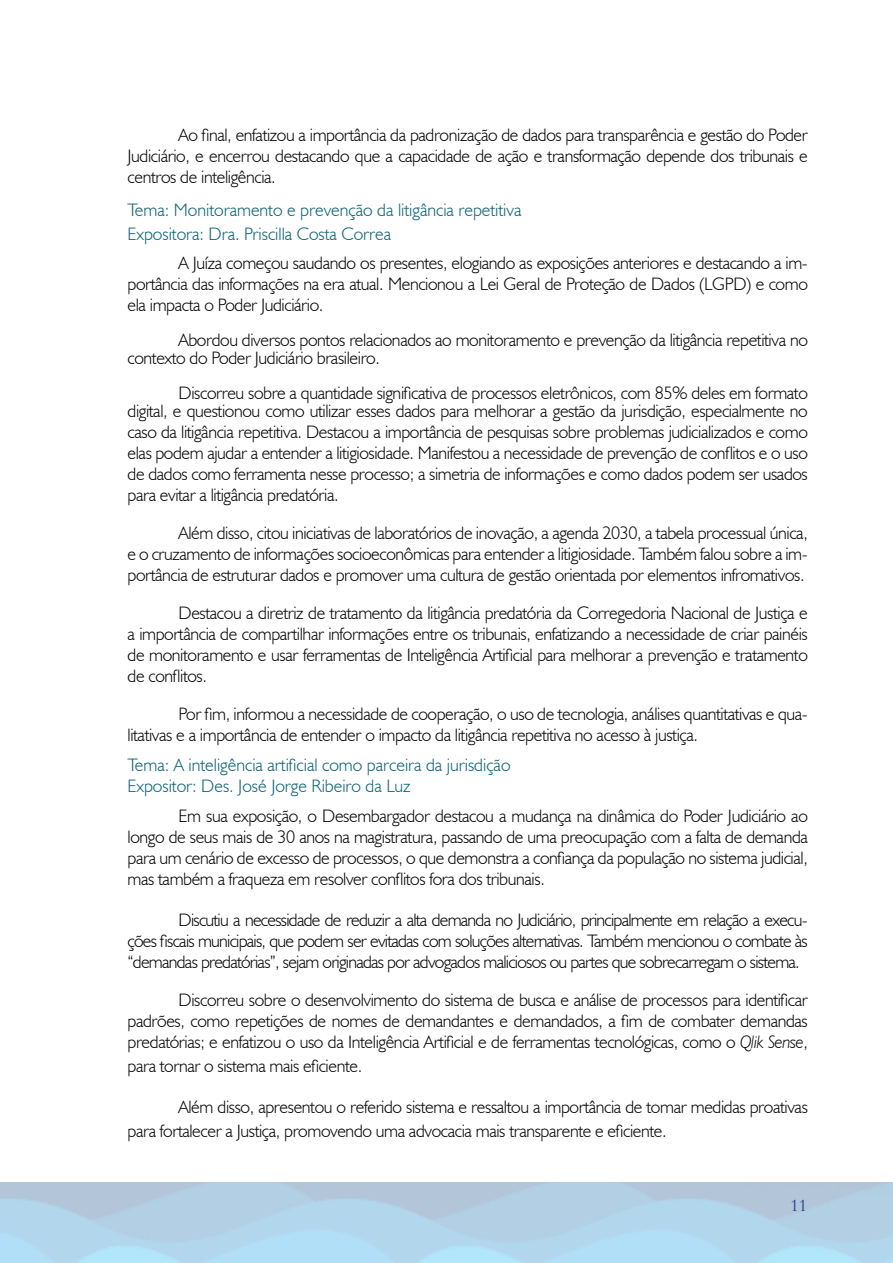
<style>
.page{position:relative;width:893px;height:1263px;background:#fff}
.page>*{position:absolute;margin:0;border:0;box-sizing:border-box;transform-origin:0 0}
.t1{font:300 18px/21px "Humanist 521 BT";letter-spacing:-.02em;color:#000;text-align:justify}
.t2{font:300 18px/24px "Humanist 521 BT";color:#066072}
.t3{font:18px "Garamond";color:#25408f}
.s1{font-style:italic}
</style>
<div class="page">
<p class="t1" style="left:128px;top:124px;width:682px;text-indent:51px">Ao final, enfatizou a importância da padronização de dados para transparência e gestão do Poder Judiciário, e encerrou destacando que a capacidade de ação e transformação depende dos tribunais e centros de inteligência.</p>
<p class="t2" style="left:128px;top:197px;width:395px">Tema: Monitoramento e prevenção da litigância repetitiva<br>Expositora: Dra. Priscilla Costa Correa</p>
<p class="t1" style="left:128px;top:252px;width:682px;text-indent:51px">A Juíza começou saudando os presentes, elogiando as exposições anteriores e destacando a im&shy;portância das informações na era atual. Mencionou a Lei Geral de Proteção de Dados (LGPD) e como ela impacta o Poder Judiciário.</p>
<p class="t1" style="left:128px;top:331px;width:682px;line-height:18px;text-indent:51px">Abordou diversos pontos relacionados ao monitoramento e prevenção da litigância repetitiva no contexto do Poder Judiciário brasileiro.</p>
<p class="t1" style="left:128px;top:384px;width:682px;line-height:18px;text-align:right">Discorreu sobre a quantidade significativa de processos eletrônicos, com 85% deles em formato<br>digital, e questionou como utilizar esses dados para melhorar a gestão da jurisdição, especialmente no</p>
<p class="t1" style="left:128px;top:421px;width:682px">caso da litigância repetitiva. Destacou a importância de pesquisas sobre problemas judicializados e como elas podem ajudar a entender a litigiosidade. Manifestou a necessidade de prevenção de conflitos e o uso de dados como ferramenta nesse processo; a simetria de informações e como dados podem ser usados para evitar a litigância predatória.</p>
<p class="t1" style="left:128px;top:522px;width:682px;text-indent:51px">Além disso, citou iniciativas de laboratórios de inovação, a agenda 2030, a tabela processual única, e o cruzamento de informações socioeconômicas para entender a litigiosidade. Também falou sobre a im&shy;portância de estruturar dados e promover uma cultura de gestão orientada por elementos infromativos.</p>
<p class="t1" style="left:128px;top:602px;width:682px;text-indent:51px">Destacou a diretriz de tratamento da litigância predatória da Corregedoria Nacional de Justiça e a importância de compartilhar informações entre os tribunais, enfatizando a necessidade de criar painéis de monitoramento e usar ferramentas de Inteligência Artificial para melhorar a prevenção e tratamento de conflitos.</p>
<p class="t1" style="left:128px;top:703px;width:682px;text-indent:51px">Por fim, informou a necessidade de cooperação, o uso de tecnologia, análises quantitativas e qua&shy;litativas e a importância de entender o impacto da litigância repetitiva no acesso à justiça.</p>
<p class="t2" style="left:128px;top:754px;width:384px;line-height:21px">Tema: A inteligência artificial como parceira da jurisdição<br>Expositor: Des. José Jorge Ribeiro da Luz</p>
<p class="t1" style="left:128px;top:804px;width:682px;text-indent:51px">Em sua exposição, o Desembargador destacou a mudança na dinâmica do Poder Judiciário ao longo de seus mais de 30 anos na magistratura, passando de uma preocupação com a falta de demanda para um cenário de excesso de processos, o que demonstra a confiança da população no sistema judicial, mas também a fraqueza em resolver conflitos fora dos tribunais.</p>
<p class="t1" style="left:128px;top:908px;width:682px;text-indent:51px">Discutiu a necessidade de reduzir a alta demanda no Judiciário, principalmente em relação a execu&shy;ções fiscais municipais, que podem ser evitadas com soluções alternativas. Também mencionou o combate às “demandas predatórias”, sejam originadas por advogados maliciosos ou partes que sobrecarregam o sistema.</p>
<p class="t1" style="left:128px;top:988px;width:682px;text-indent:51px">Discorreu sobre o desenvolvimento do sistema de busca e análise de processos para identificar padrões, como repetições de nomes de demandantes e demandados, a fim de combater demandas predatórias; e enfatizou o uso da Inteligência Artificial e de ferramentas tecnológicas, como o <span class="s1">Qlik Sense</span>,</p>
<p class="t1" style="left:128px;top:1054px;width:236px">para tornar o sistema mais eficiente.</p>
<p class="t1" style="left:128px;top:1094px;width:682px;line-height:24px;text-indent:51px">Além disso, apresentou o referido sistema e ressaltou a importância de tomar medidas proativas para fortalecer a Justiça, promovendo uma advocacia mais transparente e eficiente.</p>
<p class="t3" style="left:790px;top:1193px;width:18px">11</p>
</div>
